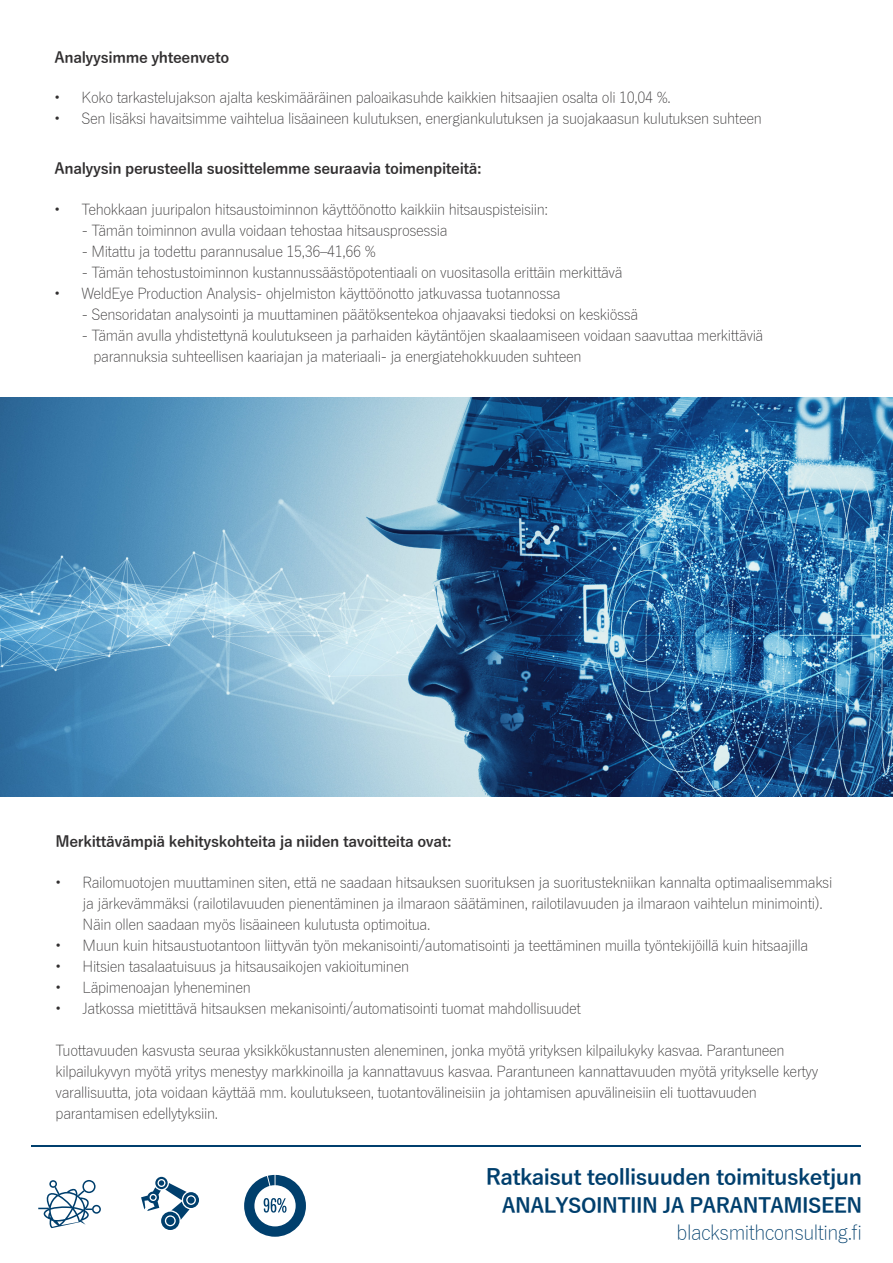
<style>
.page{position:relative;width:893px;height:1263px;background:#fff}
.page>*{position:absolute;margin:0;border:0;box-sizing:border-box;transform-origin:0 0}
.t1{font:700 21.6px "Yu Gothic";letter-spacing:-.025em;color:#003f6d}
.t2{font:700 20.25px/27px "Yu Gothic";letter-spacing:-.025em;color:#003f6d;text-align:right}
.t3{font:300 15px/21px "Yu Gothic";letter-spacing:-.025em;color:#312f30}
.t4{font:700 15px "Yu Gothic";letter-spacing:-.025em;color:#312f30}
.s1{font-weight:300}
</style>
<div class="page">
<svg style="left:141px;top:1177px;width:58px;height:53px"></svg>
<svg style="left:244px;top:1175px;width:62px;height:62px"></svg>
<svg style="left:38px;top:1180px;width:63px;height:48px"></svg>
<hr style="left:32px;top:1145px;width:829px;height:2px;background:#003f6d">
<img style="left:0;top:397px;width:893px;height:399px">
<p class="t4" style="left:55px;top:49px;width:176px">Analyysimme yhteenveto</p>
<p class="t3" style="left:55px;top:85px;width:618px">• Koko tarkastelujakson ajalta keskimääräinen paloaikasuhde kaikkien hitsaajien osalta oli 10,04 %.</p>
<p class="t3" style="left:55px;top:106px;width:709px">• Sen lisäksi havaitsimme vaihtelua lisäaineen kulutuksen, energiankulutuksen ja suojakaasun kulutuksen suhteen</p>
<p class="t4" style="left:55px;top:161px;width:429px">Analyysin perusteella suosittelemme seuraavia toimenpiteitä:</p>
<p class="t3" style="left:55px;top:197px;width:495px">• Tehokkaan juuripalon hitsaustoiminnon käyttöönotto kaikkiin hitsauspisteisiin:</p>
<p class="t3" style="left:82px;top:218px;width:367px">- Tämän toiminnon avulla voidaan tehostaa hitsausprosessia</p>
<p class="t3" style="left:82px;top:239px;width:296px">- Mitattu ja todettu parannusalue 15,36–41,66 %</p>
<p class="t3" style="left:82px;top:260px;width:542px">- Tämän tehostustoiminnon kustannussäästöpotentiaali on vuositasolla erittäin merkittävä</p>
<p class="t3" style="left:55px;top:281px;width:508px">• WeldEye Production Analysis- ohjelmiston käyttöönotto jatkuvassa tuotannossa</p>
<p class="t3" style="left:82px;top:302px;width:558px">- Sensoridatan analysointi ja muuttaminen päätöksentekoa ohjaavaksi tiedoksi on keskiössä</p>
<p class="t3" style="left:82px;top:323px;width:683px">- Tämän avulla yhdistettynä koulutukseen ja parhaiden käytäntöjen skaalaamiseen voidaan saavuttaa merkittäviä</p>
<p class="t3" style="left:94px;top:344px;width:489px">parannuksia suhteellisen kaariajan ja materiaali- ja energiatehokkuuden suhteen</p>
<p class="t4" style="left:56px;top:833px;width:398px">Merkittävämpiä kehityskohteita ja niiden tavoitteita ovat:</p>
<p class="t3" style="left:83px;top:870px;width:751px;text-indent:-27px">• Railomuotojen muuttaminen siten, että ne saadaan hitsauksen suorituksen ja suoritustekniikan kannalta optimaalisemmaksi ja järkevämmäksi (railotilavuuden pienentäminen ja ilmaraon säätäminen, railotilavuuden ja ilmaraon vaihtelun minimointi).<br>Näin ollen saadaan myös lisäaineen kulutusta optimoitua.</p>
<p class="t3" style="left:56px;top:933px;width:754px">• Muun kuin hitsaustuotantoon liittyvän työn mekanisointi/automatisointi ja teettäminen muilla työntekijöillä kuin hitsaajilla</p>
<p class="t3" style="left:56px;top:954px;width:355px">• Hitsien tasalaatuisuus ja hitsausaikojen vakioituminen</p>
<p class="t3" style="left:56px;top:975px;width:197px">• Läpimenoajan lyheneminen</p>
<p class="t3" style="left:56px;top:996px;width:527px">• Jatkossa mietittävä hitsauksen mekanisointi/automatisointi tuomat mahdollisuudet</p>
<p class="t3" style="left:56px;top:1038px;width:730px">Tuottavuuden kasvusta seuraa yksikkökustannusten aleneminen, jonka myötä yrityksen kilpailukyky kasvaa. Parantuneen</p>
<p class="t3" style="left:56px;top:1059px;width:764px">kilpailukyvyn myötä yritys menestyy markkinoilla ja kannattavuus kasvaa. Parantuneen kannattavuuden myötä yritykselle kertyy</p>
<p class="t3" style="left:56px;top:1080px;width:703px">varallisuutta, jota voidaan käyttää mm. koulutukseen, tuotantovälineisiin ja johtamisen apuvälineisiin eli tuottavuuden</p>
<p class="t3" style="left:56px;top:1101px;width:164px">parantamisen edellytyksiin.</p>
<p class="t1" style="left:486px;top:1165px;width:378px">Ratkaisut teollisuuden toimitusketjun</p>
<p class="t2" style="left:502px;top:1192px;width:362px">ANALYSOINTIIN JA PARANTAMISEEN <span class="s1">blacksmithconsulting.fi</span></p>
</div>
